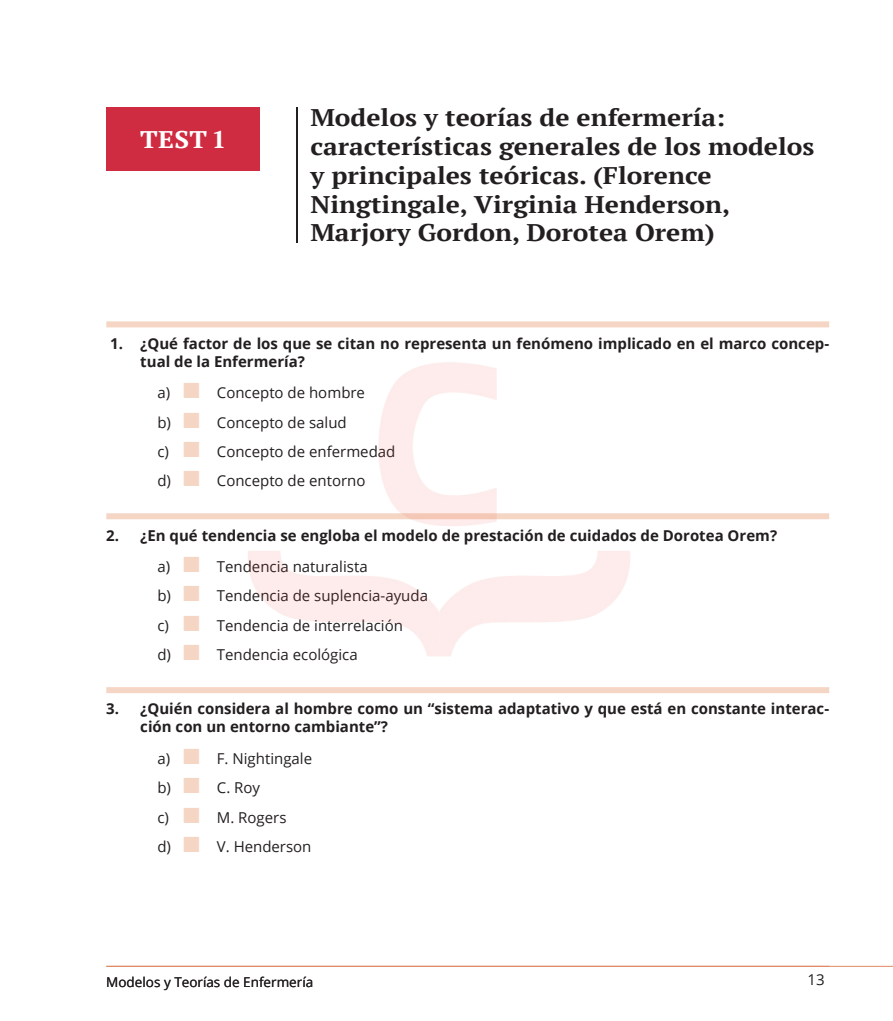
<style>
.page{position:relative;width:893px;height:1021px;background:#fff}
.page>*{position:absolute;margin:0;border:0;box-sizing:border-box;transform-origin:0 0}
.TITULO_PRINCIPAL{font:700 24px/28.8px "PT Serif";color:#231f20;scale:1.1 1}
.tema{font:700 24px "PT Serif";color:#fff;scale:1.1 1}
.pregunta{font:700 15px/18px "Open Sans";color:#231f20}
.respuestas{font:15px "Open Sans";color:#231f20}
.encabezado_impar{font:13.5px "Open Sans";color:#231f20}
</style>
<div class="page">
<hr style="left:296px;top:107px;width:2px;height:135px;background:#231f20">
<div style="left:106px;top:321px;width:723px;height:6px;background:#f5d6c4"></div>
<div style="left:106px;top:513px;width:723px;height:6px;background:#f5d6c4"></div>
<div style="left:106px;top:687px;width:723px;height:6px;background:#f5d6c4"></div>
<div style="left:106px;top:107px;width:153px;height:64px;background:#cf2c41"></div>
<hr style="left:106px;top:965px;width:787px;height:1px;background:#df8863">
<img style="left:223px;top:321px;width:447px;height:335px">
<p class="tema" style="left:140px;top:124px;width:80px">TEST 1</p>
<p class="TITULO_PRINCIPAL" style="left:310px;top:103px;width:460px">Modelos y teorías de enfermería: características generales de los modelos y principales teóricas. (Florence Ningtingale, Virginia Henderson, Marjory Gordon, Dorotea Orem)</p>
<p class="pregunta" style="left:140px;top:334px;width:690px;text-indent:-30px">1. ¿Qué factor de los que se citan no representa un fenómeno implicado en el marco concep&shy;tual de la Enfermería?</p>
<p class="respuestas" style="left:157px;top:382px;width:14px">a)</p>
<p class="respuestas" style="left:217px;top:382px;width:150px">Concepto de hombre</p>
<p class="respuestas" style="left:157px;top:412px;width:15px">b)</p>
<p class="respuestas" style="left:217px;top:412px;width:131px">Concepto de salud</p>
<p class="respuestas" style="left:157px;top:441px;width:13px">c)</p>
<p class="respuestas" style="left:217px;top:441px;width:180px">Concepto de enfermedad</p>
<p class="respuestas" style="left:157px;top:470px;width:15px">d)</p>
<p class="respuestas" style="left:217px;top:470px;width:150px">Concepto de entorno</p>
<p class="pregunta" style="left:106px;top:525px;width:672px">2. ¿En qué tendencia se engloba el modelo de prestación de cuidados de Dorotea Orem?</p>
<p class="respuestas" style="left:157px;top:556px;width:14px">a)</p>
<p class="respuestas" style="left:217px;top:556px;width:152px">Tendencia naturalista</p>
<p class="respuestas" style="left:157px;top:585px;width:15px">b)</p>
<p class="respuestas" style="left:217px;top:585px;width:213px">Tendencia de suplencia-ayuda</p>
<p class="respuestas" style="left:157px;top:615px;width:13px">c)</p>
<p class="respuestas" style="left:217px;top:615px;width:188px">Tendencia de interrelación</p>
<p class="respuestas" style="left:157px;top:644px;width:15px">d)</p>
<p class="respuestas" style="left:217px;top:644px;width:142px">Tendencia ecológica</p>
<p class="pregunta" style="left:140px;top:699px;width:690px;text-indent:-34px">3. ¿Quién considera al hombre como un “sistema adaptativo y que está en constante interac&shy;ción con un entorno cambiante”?</p>
<p class="respuestas" style="left:157px;top:748px;width:14px">a)</p>
<p class="respuestas" style="left:217px;top:748px;width:97px">F. Nightingale</p>
<p class="respuestas" style="left:157px;top:777px;width:15px">b)</p>
<p class="respuestas" style="left:217px;top:777px;width:45px">C. Roy</p>
<p class="respuestas" style="left:157px;top:807px;width:13px">c)</p>
<p class="respuestas" style="left:217px;top:807px;width:71px">M. Rogers</p>
<p class="respuestas" style="left:157px;top:836px;width:15px">d)</p>
<p class="respuestas" style="left:217px;top:836px;width:96px">V. Henderson</p>
<p class="encabezado_impar" style="left:106px;top:973px;width:208px">Modelos y Teorías de Enfermería</p>
<p class="respuestas" style="left:807px;top:968px;width:19px">13</p>
</div>
